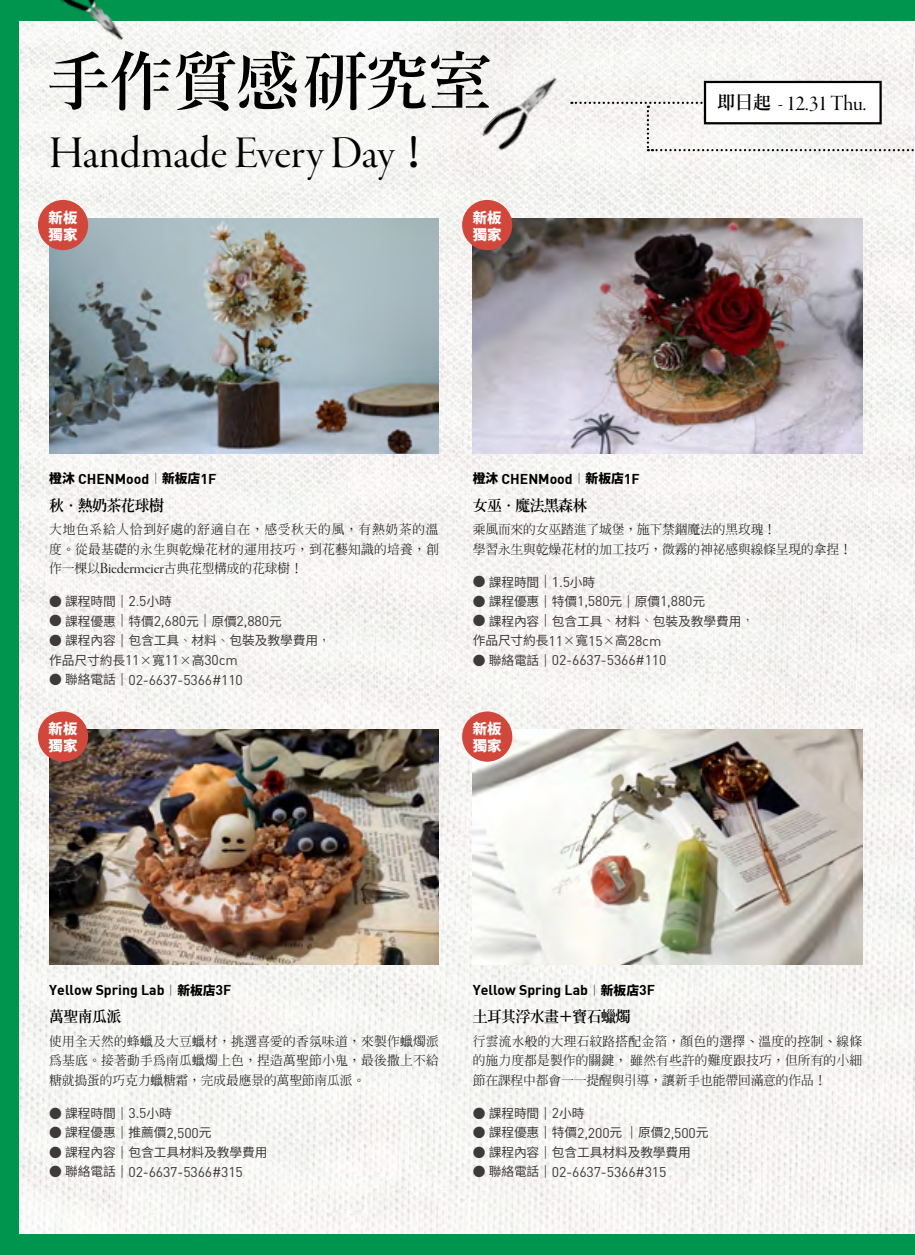
<style>
.page{position:relative;width:915px;height:1255px;background:#fff}
.page>*{position:absolute;margin:0;border:0;box-sizing:border-box;transform-origin:0 0}
.t1{font:46.8px "Garamond Premr Pro Disp";color:#000}
.t2{font:22.5px "Garamond Premr Pro Disp";color:#000}
.t3{font:800 15px "AR Shulinming B5";letter-spacing:-.05em;color:#000}
.t4{font:900 14.4px/16.8px "Noto Sans Hant";color:#fff}
.t5{font:14.1px "DIN";letter-spacing:-.01em;color:#3e3a39}
.t6{font:14.1px "DIN Bold";color:#000}
.t7{font:500 12.75px/19.5px "AR Shulinming B5";letter-spacing:-.01em;color:#1f1e1d;text-align:justify}
.t8{font:12.75px/19.5px "Noto Sans Hant";letter-spacing:-.01em;color:#3e3a39}
.s1{font-family:"AR Shulinming B5";font-weight:800;font-size:37.5px}
.s2{font-family:"AR Shulinming B5";font-weight:800;font-size:18px}
.s3{font-family:"Noto Sans Hant";font-weight:900;font-size:12.75px}
.s4{font-family:"Adobe Ming Std";font-weight:300;font-size:12.75px}
.s5{font-family:"Garamond Premr Pro Disp";font-weight:400;font-size:15.9px}
.s6{font-family:"DF Li Hei Std W3"}
.s7{font-family:"DIN";font-size:14.1px}
.s8{font-family:"DF Hei Std W3"}
.s9{font-family:"DF Li Hei Std W3";font-size:12.75px}
.s10{font-family:"Noto Sans Hant";font-size:12.75px}
</style>
<div class="page">
<div style="left:0;top:0;width:914px;height:1254px;background:#00954f"></div>
<img style="left:19px;top:21px;width:895px;height:1212px">
<img style="left:49px;top:218px;width:389px;height:235px">
<img style="left:49px;top:729px;width:389px;height:235px">
<img style="left:472px;top:218px;width:389px;height:235px">
<img style="left:472px;top:729px;width:389px;height:235px">
<svg style="left:49px;top:51px;width:248px;height:60px;background:#b1b1af"></svg>
<svg style="left:304px;top:51px;width:185px;height:60px;background:#aeaead"></svg>
<img style="left:479px;top:67px;width:87px;height:87px">
<img style="left:60px;top:0;width:73px;height:51px">
<svg style="left:571px;top:102px;width:344px;height:49px;background:#ecebe9"></svg>
<div style="left:704px;top:82px;width:176px;height:41px;background:#fff"></div>
<div style="left:703px;top:81px;width:178px;height:43px;border:2px solid #000"></div>
<div style="left:462px;top:200px;width:50px;height:50px;background:#d2473b;border-radius:50%"></div>
<div style="left:462px;top:711px;width:50px;height:50px;background:#d2473b;border-radius:50%"></div>
<div style="left:38px;top:200px;width:50px;height:50px;background:#d2473b;border-radius:50%"></div>
<div style="left:38px;top:711px;width:50px;height:50px;background:#d2473b;border-radius:50%"></div>
<h1 class="t1" style="left:49px;top:127px;width:384px">Handmade Every Day<span class="s1">！</span></h1>
<p class="t4" style="left:49px;top:209px;width:30px">新板獨家</p>
<p class="t4" style="left:472px;top:209px;width:30px">新板獨家</p>
<h2 class="t2" style="left:717px;top:90px;width:150px"><span class="s2">即日起</span> - 12.31 Thu.</h2>
<p class="t6" style="left:49px;top:469px;width:168px"><span class="s3">橙沐</span> CHENMood<span class="s4">｜</span><span class="s3">新板店</span>1F</p>
<p class="t3" style="left:49px;top:497px;width:116px">秋．熱奶茶花球樹</p>
<p class="t7" style="left:49px;top:520px;width:391px">大地色系給人恰到好處的舒適自在，感受秋天的風，有熱奶茶的溫度。從最基礎的永生與乾燥花材的運用技巧，到花藝知識的培養，創作一棵以<span class="s5">Biedermeier</span>古典花型構成的花球樹！</p>
<p class="t8" style="left:49px;top:592px;width:124px"><span class="s6">●</span> 課程時間<span class="s6">｜</span><span class="s7">2.5</span>小時</p>
<p class="t8" style="left:49px;top:611px;width:234px"><span class="s6">●</span> 課程優惠<span class="s6">｜</span>特價<span class="s7">2,680</span>元<span class="s6">｜</span>原價<span class="s7">2,880</span>元</p>
<p class="t8" style="left:49px;top:631px;width:283px"><span class="s6">●</span> 課程內容<span class="s6">｜</span>包含工具<span class="s8">、</span>材料<span class="s8">、</span>包裝及教學費用<span class="s8">，</span>作品尺寸約長<span class="s7">11</span><span class="s6">×</span>寬<span class="s7">11</span><span class="s6">×</span>高<span class="s7">30cm</span></p>
<p class="t5" style="left:49px;top:670px;width:195px"><span class="s9">●</span> <span class="s10">聯絡電話</span><span class="s9">｜</span>02-6637-5366#110</p>
<p class="t4" style="left:49px;top:721px;width:30px">新板獨家</p>
<p class="t6" style="left:472px;top:469px;width:168px"><span class="s3">橙沐</span> CHENMood<span class="s4">｜</span><span class="s3">新板店</span>1F</p>
<p class="t3" style="left:472px;top:497px;width:116px">女巫．魔法黑森林</p>
<p class="t7" style="left:472px;top:520px;width:380px">乘風而來的女巫踏進了城堡，施下禁錮魔法的黑玫瑰！<br>學習永生與乾燥花材的加工技巧，微霧的神祕感與線條呈現的拿捏！</p>
<p class="t8" style="left:472px;top:572px;width:124px"><span class="s6">●</span> 課程時間<span class="s6">｜</span><span class="s7">1.5</span>小時</p>
<p class="t8" style="left:472px;top:592px;width:234px"><span class="s6">●</span> 課程優惠<span class="s6">｜</span>特價<span class="s7">1,580</span>元<span class="s6">｜</span>原價<span class="s7">1,880</span>元</p>
<p class="t8" style="left:472px;top:611px;width:283px"><span class="s6">●</span> 課程內容<span class="s6">｜</span>包含工具<span class="s8">、</span>材料<span class="s8">、</span>包裝及教學費用<span class="s8">，</span>作品尺寸約長<span class="s7">11</span><span class="s6">×</span>寬<span class="s7">15</span><span class="s6">×</span>高<span class="s7">28cm</span></p>
<p class="t5" style="left:472px;top:651px;width:195px"><span class="s9">●</span> <span class="s10">聯絡電話</span><span class="s9">｜</span>02-6637-5366#110</p>
<p class="t4" style="left:472px;top:721px;width:30px">新板獨家</p>
<p class="t6" style="left:49px;top:980px;width:184px">Yellow Spring Lab<span class="s4">｜</span><span class="s3">新板店</span>3F</p>
<p class="t3" style="left:49px;top:1009px;width:73px">萬聖南瓜派</p>
<p class="t7" style="left:49px;top:1031px;width:391px">使用全天然的蜂蠟及大豆蠟材，挑選喜愛的香氛味道，來製作蠟燭派為基底。接著動手為南瓜蠟燭上色，捏造萬聖節小鬼，最後撒上不給糖就搗蛋的巧克力蠟糖霜，完成最應景的萬聖節南瓜派。</p>
<p class="t8" style="left:49px;top:1103px;width:124px"><span class="s6">●</span> 課程時間<span class="s6">｜</span><span class="s7">3.5</span>小時</p>
<p class="t8" style="left:49px;top:1123px;width:164px"><span class="s6">●</span> 課程優惠<span class="s6">｜</span>推薦價<span class="s7">2,500</span>元</p>
<p class="t8" style="left:49px;top:1142px;width:220px"><span class="s6">●</span> 課程內容<span class="s6">｜</span>包含工具材料及教學費用</p>
<p class="t5" style="left:49px;top:1162px;width:195px"><span class="s9">●</span> <span class="s10">聯絡電話</span><span class="s9">｜</span>02-6637-5366#315</p>
<p class="t6" style="left:472px;top:980px;width:184px">Yellow Spring Lab<span class="s4">｜</span><span class="s3">新板店</span>3F</p>
<p class="t3" style="left:472px;top:1009px;width:159px">土耳其浮水畫＋寶石蠟燭</p>
<p class="t7" style="left:472px;top:1031px;width:391px">行雲流水般的大理石紋路搭配金箔，顏色的選擇、溫度的控制、線條的施力度都是製作的關鍵，雖然有些許的難度跟技巧，但所有的小細節在課程中都會一一提醒與引導，讓新手也能帶回滿意的作品！</p>
<p class="t8" style="left:472px;top:1103px;width:113px"><span class="s6">●</span> 課程時間<span class="s6">｜</span><span class="s7">2</span>小時</p>
<p class="t8" style="left:472px;top:1123px;width:237px"><span class="s6">●</span> 課程優惠<span class="s6">｜</span>特價<span class="s7">2,200</span>元<span class="s6">｜</span>原價<span class="s7">2,500</span>元</p>
<p class="t8" style="left:472px;top:1142px;width:220px"><span class="s6">●</span> 課程內容<span class="s6">｜</span>包含工具材料及教學費用</p>
<p class="t5" style="left:472px;top:1162px;width:195px"><span class="s9">●</span> <span class="s10">聯絡電話</span><span class="s9">｜</span>02-6637-5366#315</p>
</div>
